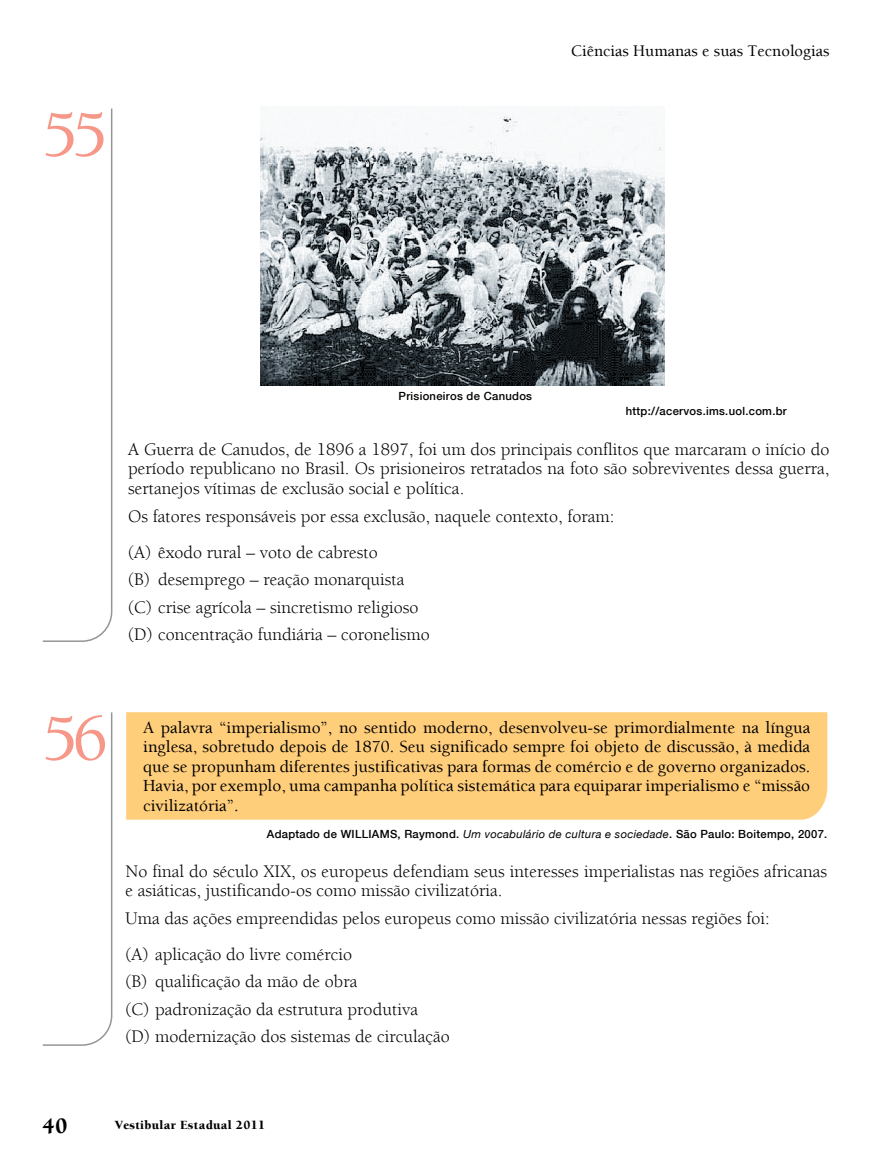
<style>
.page{position:relative;width:872px;height:1170px;background:#fff}
.page>*{position:absolute;margin:0;border:0;box-sizing:border-box;transform-origin:0 0}
.t1{font:500 67.5px "Berkeley";color:#f69787}
.t2{font:900 22.5px "Berkeley";color:#000}
.t3{font:18px/27.5px "Berkeley";color:#000}
.t4{font:500 17.25px/19.5px "Berkeley";color:#000;text-align:justify}
.t5{font:500 16.5px "Berkeley";color:#000}
.t6{font:900 12.75px "Berkeley";letter-spacing:.025em;color:#000}
.t7{font:500 11.25px "Helvetica Neue";letter-spacing:.025em;color:#000}
.s1{font-weight:400;font-style:italic}
</style>
<div class="page">
<svg style="left:42px;top:108px;width:71px;height:534px"></svg>
<img style="left:260px;top:111px;width:404px;height:274px">
<svg style="left:42px;top:712px;width:71px;height:334px"></svg>
<div style="left:126px;top:712px;width:701px;height:107px;background:#ffce7b"></div>
<h1 class="t1" style="left:43px;top:99px;width:67px">55</h1>
<p class="t5" style="left:571px;top:42px;width:260px">Ciências Humanas e suas Tecnologias</p>
<p class="t7" style="left:398px;top:389px;width:135px">Prisioneiros de Canudos</p>
<p class="t7" style="left:626px;top:404px;width:163px">http://acervos.ims.uol.com.br</p>
<p class="t3" style="left:128px;top:440px;width:702px;line-height:19.5px;text-align:justify">A Guerra de Canudos, de 1896 a 1897, foi um dos principais conflitos que marcaram o início do período republicano no Brasil. Os prisioneiros retratados na foto são sobreviventes dessa guerra, sertanejos vítimas de exclusão social e política.</p>
<p class="t3" style="left:128px;top:499px;width:487px;line-height:35.8px">Os fatores responsáveis por essa exclusão, naquele contexto, foram: (A) êxodo rural – voto de cabresto</p>
<p class="t3" style="left:128px;top:566px;width:303px">(B) desemprego – reação monarquista (C) crise agrícola – sincretismo religioso (D) concentração fundiária – coronelismo</p>
<h1 class="t1" style="left:43px;top:702px;width:67px">56</h1>
<p class="t4" style="left:143px;top:718px;width:668px">A palavra “imperialismo”, no sentido moderno, desenvolveu-se primordialmente na língua inglesa, sobretudo depois de 1870. Seu significado sempre foi objeto de discussão, à medida que se propunham diferentes justificativas para formas de comércio e de governo organizados.<br>Havia, por exemplo, uma campanha política sistemática para equiparar imperialismo e “missão civilizatória”.</p>
<p class="t7" style="left:267px;top:826px;width:562px">Adaptado de WILLIAMS, Raymond. <span class="s1">Um vocabulário de cultura e sociedade</span>. São Paulo: Boitempo, 2007.</p>
<p class="t3" style="left:125px;top:861px;width:703px;line-height:19.5px">No final do século XIX, os europeus defendiam seus interesses imperialistas nas regiões africanas e asiáticas, justificando-os como missão civilizatória.</p>
<p class="t3" style="left:125px;top:900px;width:646px;line-height:35.8px">Uma das ações empreendidas pelos europeus como missão civilizatória nessas regiões foi: (A) aplicação do livre comércio</p>
<p class="t3" style="left:125px;top:968px;width:326px">(B) qualificação da mão de obra<br>(C) padronização da estrutura produtiva<br>(D) modernização dos sistemas de circulação</p>
<p class="t2" style="left:43px;top:1113px;width:27px">40</p>
<p class="t6" style="left:115px;top:1118px;width:152px">Vestibular Estadual 2011</p>
</div>
